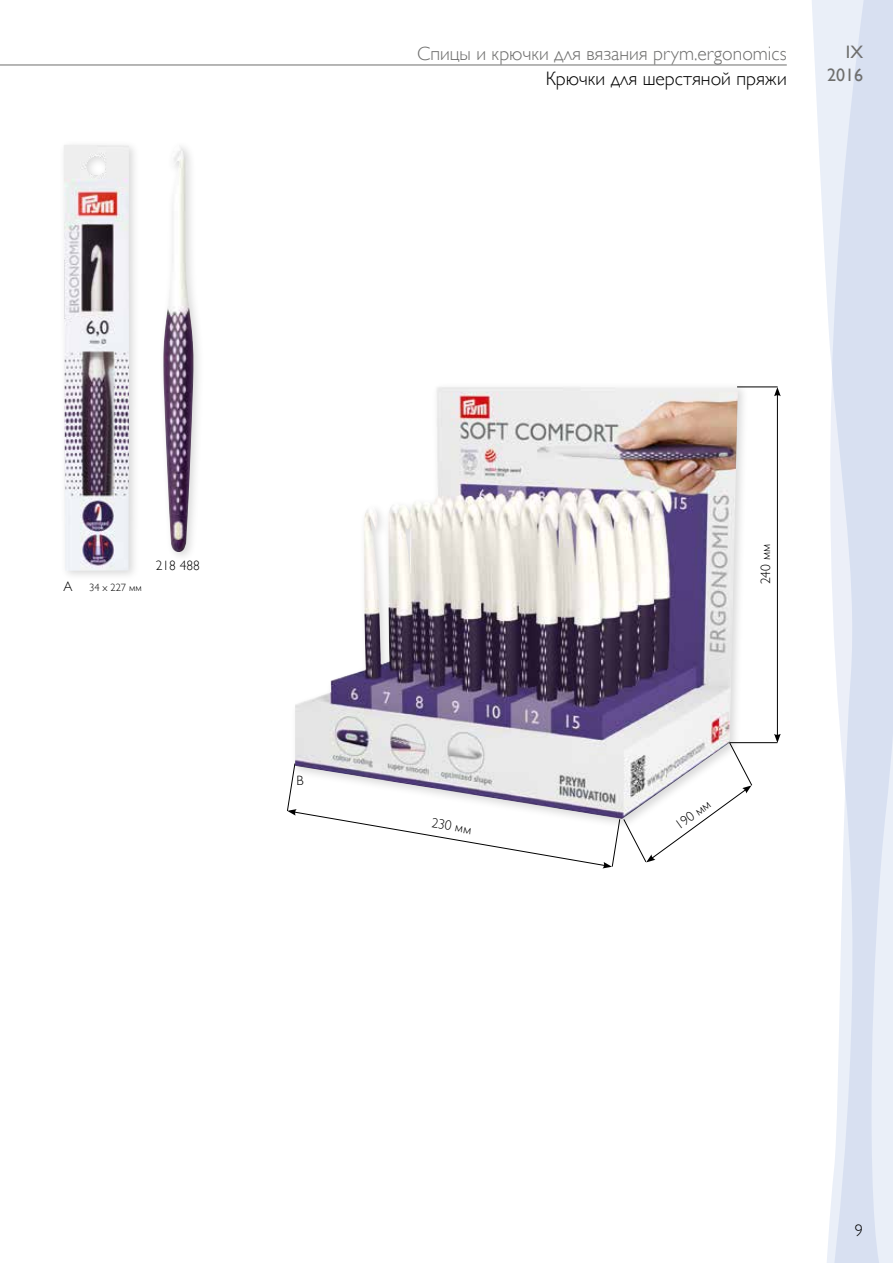
<style>
.page{position:relative;width:893px;height:1263px;background:#fff}
.page>*{position:absolute;margin:0;border:0;box-sizing:border-box;transform-origin:0 0}
.t1{font:300 19.5px "Gill Sans";color:#6f6f6e}
.t2{font:300 19.5px "Gill Sans";color:#000}
.t3{font:18px/23.1px "Gill Sans";color:#6f6f6e;text-align:right}
.t4{font:300 16.5px "Gill Sans";color:#000}
.t5{font:300 13.5px "Gill Sans";color:#000}
.t6{font:300 10.5px "Gill Sans";color:#000}
.s1{font-size:13.5px}
</style>
<div class="page">
<svg style="left:812px;top:0;width:12px;height:237px;fill:#eaeff8"></svg>
<svg style="left:824px;top:0;width:69px;height:1263px;background:#e2e8f4"></svg>
<div style="left:58px;top:139px;width:82px;height:443px;background:#000;opacity:.15"></div>
<img style="left:64px;top:145px;width:65px;height:426px">
<div style="left:290px;top:381px;width:459px;height:448px;background:#000;opacity:.15"></div>
<img style="left:295px;top:386px;width:443px;height:356px">
<hr style="left:729px;top:742px;width:48px;height:1px;background:#000">
<hr style="left:737px;top:387px;width:41px;height:1px;background:#000">
<svg style="left:287px;top:742px;width:465px;height:126px"></svg>
<hr style="left:777px;top:394px;width:1px;height:342px;background:#000">
<svg style="left:774px;top:734px;width:7px;height:9px"></svg>
<svg style="left:774px;top:387px;width:7px;height:9px"></svg>
<div style="left:158px;top:140px;width:47px;height:423px;background:#000;opacity:.15"></div>
<img style="left:163px;top:145px;width:31px;height:407px">
<hr style="left:0;top:65px;width:787px;height:1px;background:#6f6f6e">
<p class="t1" style="left:417px;top:42px;width:371px">Спицы и крючки для вязания prym.ergonomics</p>
<p class="t2" style="left:545px;top:68px;width:243px">Крючки для шерстяной пряжи</p>
<p class="t3" style="left:827px;top:41px;width:37px">IX<br>2016</p>
<p class="t6" style="left:64px;top:581px;width:80px"><span class="s1">A</span> 34 x 227 мм</p>
<p class="t5" style="left:156px;top:558px;width:46px">218 488</p>
<p class="t5" style="left:296px;top:773px;width:9px">B</p>
<p class="t5" style="left:433px;top:815px;width:42px;rotate:10deg">230 мм</p>
<p class="t5" style="left:758px;top:584px;width:42px;rotate:-90deg">240 мм</p>
<p class="t5" style="left:672px;top:820px;width:42px;rotate:-36deg">190 мм</p>
<p class="t4" style="left:855px;top:1221px;width:10px">9</p>
</div>
